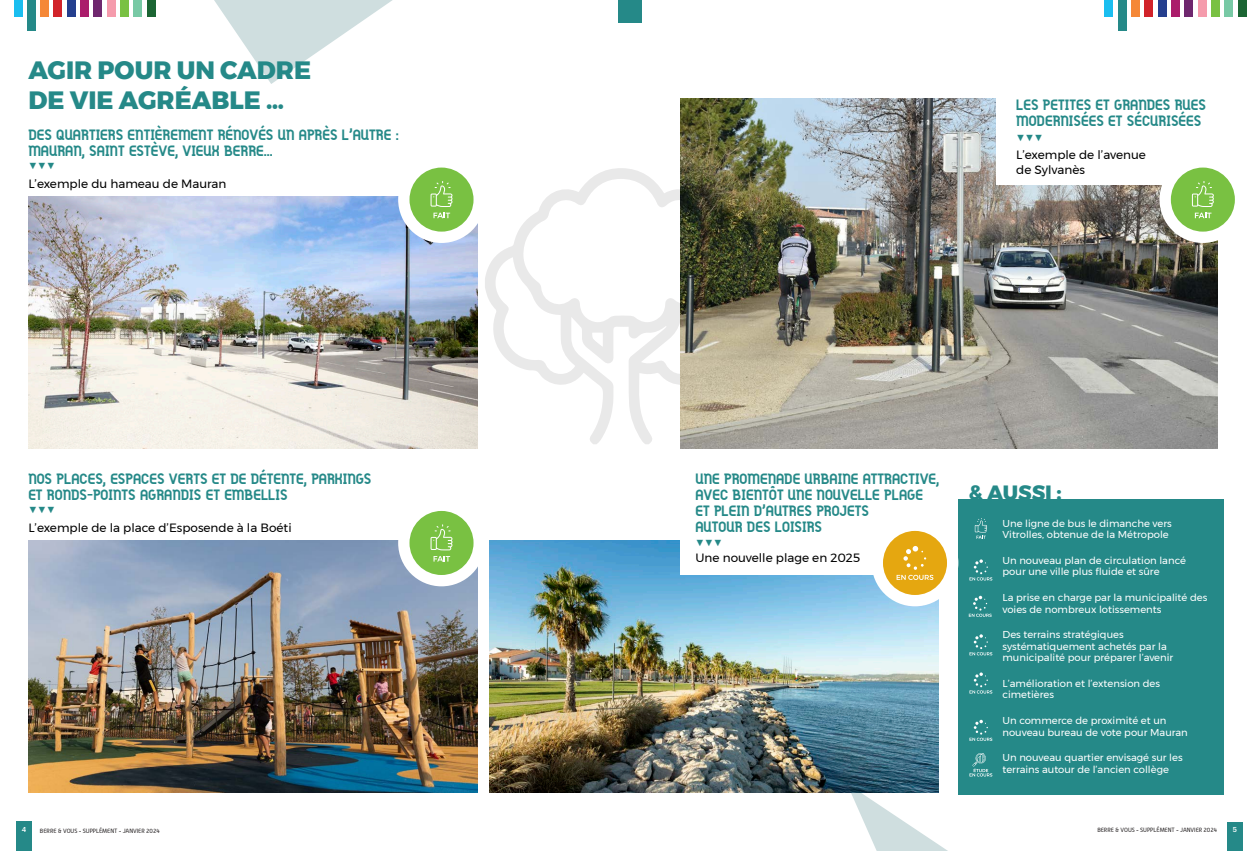
<style>
.page{position:relative;width:1259px;height:851px;background:#fff}
.page>*{position:absolute;margin:0;border:0;box-sizing:border-box;transform-origin:0 0}
.t1{font:800 25px/30px "Montserrat";color:#258988}
.t2{font:800 20.6px "Montserrat";color:#258988}
.t3{font:15px/16px "Gilbert Bold Preview 4";color:#258988}
.t4{font:12px "Montserrat";color:#000001}
.t5{font:10px/11.5px "Montserrat";color:#fff}
.t6{font:500 7px "Graphik";color:#fff}
.t7{font:6px "Alwyn";color:#231f20}
</style>
<div class="page">
<svg style="left:485px;top:168px;width:195px;height:276px"></svg>
<svg style="left:592px;top:333px;width:10px;height:13px"></svg>
<img style="left:489px;top:540px;width:449px;height:252px">
<div style="left:680px;top:476px;width:270px;height:99px;background:#fff"></div>
<img style="left:28px;top:196px;width:449px;height:252px">
<div style="left:398px;top:156px;width:87px;height:87px;background:#fff;border-radius:50%"></div>
<svg style="left:847px;top:783px;width:236px;height:67px"></svg>
<div style="left:630px;top:0;width:12px;height:23px;background:#258988"></div>
<svg style="left:214px;top:0;width:179px;height:84px"></svg>
<div style="left:618px;top:0;width:12px;height:23px;background:#258988"></div>
<div style="left:16px;top:821px;width:16px;height:29px;background:#258988"></div>
<div style="left:1227px;top:821px;width:15px;height:29px;background:#258988"></div>
<img style="left:28px;top:540px;width:449px;height:252px">
<img style="left:680px;top:98px;width:537px;height:350px">
<div style="left:958px;top:499px;width:265px;height:295px;background:#258988"></div>
<div style="left:996px;top:86px;width:226px;height:98px;background:#fff"></div>
<svg style="left:969px;top:753px;width:23px;height:23px"></svg>
<div style="left:409px;top:167px;width:64px;height:64px;background:#79c142;border-radius:50%"></div>
<svg style="left:433px;top:213px;width:17px;height:5px"></svg>
<svg style="left:430px;top:181px;width:23px;height:26px"></svg>
<div style="left:398px;top:499px;width:87px;height:87px;background:#fff;border-radius:50%"></div>
<div style="left:409px;top:511px;width:64px;height:64px;background:#79c142;border-radius:50%"></div>
<svg style="left:433px;top:556px;width:17px;height:5px"></svg>
<svg style="left:430px;top:524px;width:23px;height:26px"></svg>
<div style="left:871px;top:519px;width:87px;height:87px;background:#fff;border-radius:50%"></div>
<div style="left:883px;top:531px;width:64px;height:64px;background:#e5a710;border-radius:50%"></div>
<svg style="left:896px;top:546px;width:37px;height:34px"></svg>
<div style="left:1159px;top:156px;width:87px;height:87px;background:#fff;border-radius:50%"></div>
<div style="left:1170px;top:167px;width:64px;height:64px;background:#79c142;border-radius:50%"></div>
<svg style="left:1194px;top:213px;width:17px;height:5px"></svg>
<svg style="left:1192px;top:181px;width:22px;height:26px"></svg>
<svg style="left:969px;top:559px;width:23px;height:21px"></svg>
<svg style="left:969px;top:634px;width:23px;height:21px"></svg>
<svg style="left:969px;top:672px;width:23px;height:21px"></svg>
<svg style="left:969px;top:719px;width:23px;height:21px"></svg>
<svg style="left:968px;top:595px;width:23px;height:21px"></svg>
<div style="left:1117px;top:0;width:9px;height:31px;background:#258988"></div>
<div style="left:1104px;top:0;width:9px;height:16px;background:#1abef0"></div>
<div style="left:1237px;top:0;width:9px;height:16px;background:#1b6533"></div>
<div style="left:1197px;top:0;width:9px;height:16px;background:#f59bac"></div>
<div style="left:1184px;top:0;width:9px;height:16px;background:#6f276e"></div>
<div style="left:1171px;top:0;width:8px;height:16px;background:#ab1c6b"></div>
<div style="left:1157px;top:0;width:9px;height:16px;background:#253f8e"></div>
<div style="left:1131px;top:0;width:8px;height:17px;background:#f58837"></div>
<div style="left:1144px;top:0;width:9px;height:16px;background:#d1232a"></div>
<div style="left:1224px;top:0;width:9px;height:16px;background:#78c9a5"></div>
<div style="left:1211px;top:0;width:8px;height:16px;background:#79c142"></div>
<div style="left:27px;top:0;width:9px;height:31px;background:#258988"></div>
<div style="left:14px;top:0;width:8px;height:16px;background:#1abef0"></div>
<div style="left:147px;top:0;width:8px;height:16px;background:#1b6533"></div>
<div style="left:107px;top:0;width:9px;height:16px;background:#f59bac"></div>
<div style="left:94px;top:0;width:8px;height:16px;background:#6f276e"></div>
<div style="left:80px;top:0;width:9px;height:16px;background:#ab1c6b"></div>
<div style="left:67px;top:0;width:9px;height:16px;background:#253f8e"></div>
<div style="left:40px;top:0;width:9px;height:17px;background:#f58837"></div>
<div style="left:54px;top:0;width:8px;height:16px;background:#d1232a"></div>
<div style="left:134px;top:0;width:8px;height:16px;background:#78c9a5"></div>
<div style="left:120px;top:0;width:9px;height:16px;background:#79c142"></div>
<hr style="left:1020px;top:288px;width:18px;height:4px;background:#fff">
<svg style="left:974px;top:518px;width:13px;height:20px"></svg>
<p class="t1" style="left:28px;top:55px;width:284px">AGIR POUR UN CADRE<br>DE VIE AGRÉABLE …</p>
<p class="t3" style="left:28px;top:125px;width:372px">DES QUARTIERS ENTIÈREMENT RÉNOVÉS UN APRÈS L’AUTRE :<br>MAURAN, SAINT ESTÈVE, VIEUX BERRE…</p>
<p class="t4" style="left:28px;top:174px;width:200px">L’exemple du hameau de Mauran</p>
<p class="t3" style="left:1016px;top:96px;width:191px">LES PETITES ET GRANDES RUES<br>MODERNISÉES ET SÉCURISÉES</p>
<p class="t4" style="left:1016px;top:146px;width:131px">L’exemple de l’avenue</p>
<p class="t4" style="left:1016px;top:160px;width:70px">de Sylvanès</p>
<p class="t3" style="left:28px;top:469px;width:345px">NOS PLACES, ESPACES VERTS ET DE DÉTENTE, PARKINGS<br>ET RONDS-POINTS AGRANDIS ET EMBELLIS</p>
<p class="t3" style="left:695px;top:469px;width:245px">UNE PROMENADE URBAINE ATTRACTIVE,</p>
<p class="t3" style="left:695px;top:485px;width:229px">AVEC BIENTÔT UNE NOUVELLE PLAGE</p>
<p class="t3" style="left:695px;top:501px;width:175px">ET PLEIN D’AUTRES PROJETS</p>
<p class="t3" style="left:695px;top:517px;width:128px">AUTOUR DES LOISIRS</p>
<p class="t4" style="left:28px;top:518px;width:265px">L’exemple de la place d’Esposende à la Boéti</p>
<p class="t4" style="left:695px;top:548px;width:166px">Une nouvelle plage en 2025</p>
<p class="t2" style="left:968px;top:476px;width:95px">&amp; AUSSI :</p>
<p class="t5" style="left:1002px;top:517px;width:171px">Une ligne de bus le dimanche vers<br>Vitrolles, obtenue de la Métropole</p>
<p class="t5" style="left:1002px;top:554px;width:185px">Un nouveau plan de circulation lancé pour une ville plus fluide et sûre</p>
<p class="t5" style="left:1002px;top:591px;width:206px">La prise en charge par la municipalité des voies de nombreux lotissements</p>
<p class="t5" style="left:1002px;top:628px;width:172px">Des terrains stratégiques systématiquement achetés par la municipalité pour préparer l’avenir</p>
<p class="t5" style="left:1002px;top:677px;width:159px">L’amélioration et l’extension des cimetières</p>
<p class="t5" style="left:1002px;top:714px;width:187px">Un commerce de proximité et un nouveau bureau de vote pour Mauran</p>
<p class="t5" style="left:1002px;top:751px;width:182px">Un nouveau quartier envisagé sur les terrains autour de l’ancien collège</p>
<p class="t6" style="left:22px;top:824px;width:6px">4</p>
<p class="t7" style="left:40px;top:826px;width:121px">BERRE &amp; VOUS - SUPPLÉMENT - JANVIER 2024</p>
<p class="t7" style="left:1097px;top:826px;width:121px">BERRE &amp; VOUS - SUPPLÉMENT - JANVIER 2024</p>
<p class="t6" style="left:1232px;top:824px;width:6px">5</p>
</div>
